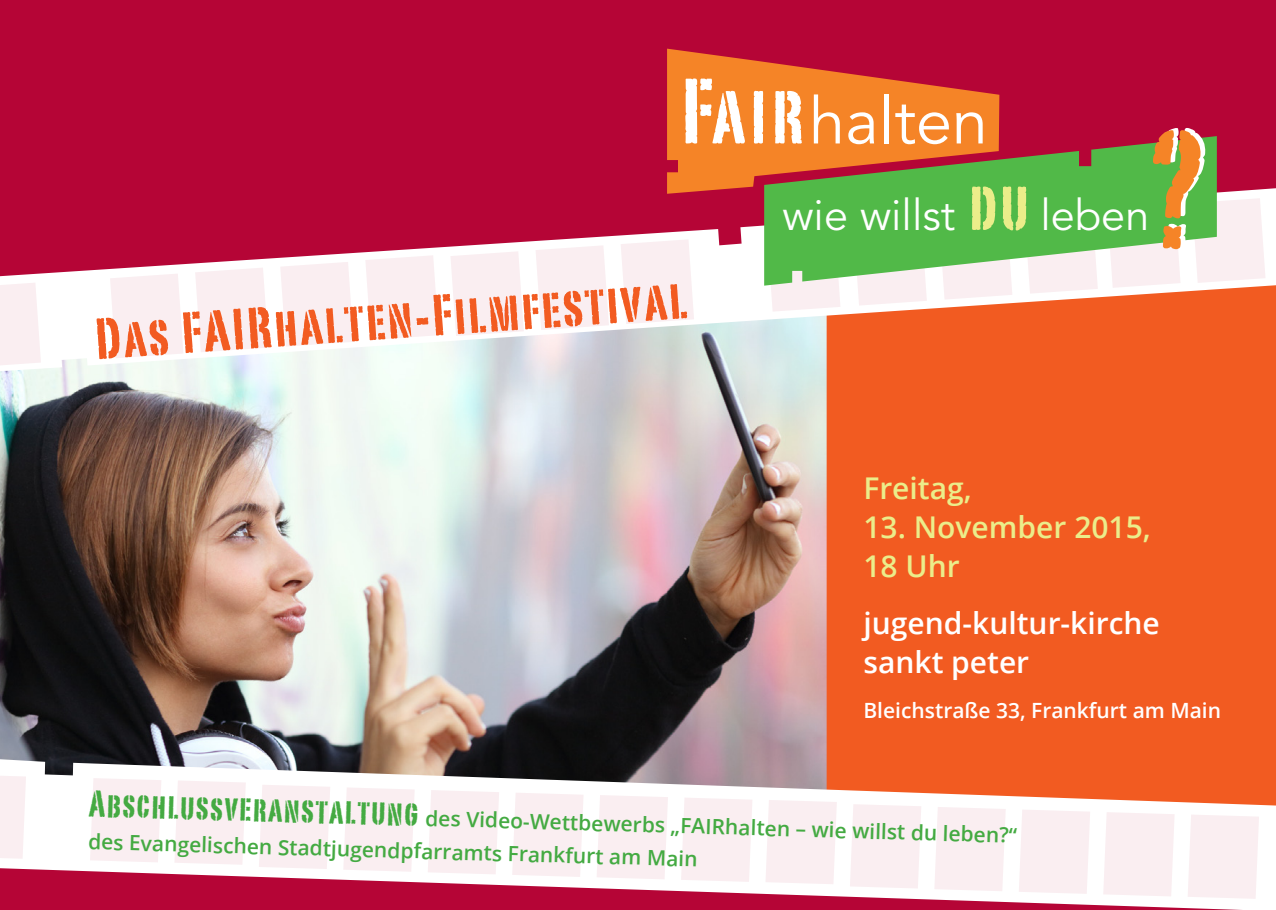
<style>
.page{position:relative;width:1276px;height:910px;background:#fff}
.page>*{position:absolute;margin:0;border:0;box-sizing:border-box;transform-origin:0 0}
.t1{font:64.8px "Avenir LT Std";color:#fff}
.t2{font:57px "Portago ITCTT";color:#f25b21}
.t3{font:43.2px "Avenir LT Std";color:#fff}
.t4{font:600 30px/39px "Open Sans";color:#fff}
.t5{font:600 30px/39px "Open Sans";color:#ebed8a}
.t6{font:600 21px/35.1px "Open Sans";color:#44aa42}
.t7{font:600 21px "Open Sans";color:#fff}
.s1{font-family:"Portago ITCTT";font-size:90.6px}
.s2{font-family:"Portago ITCTT";font-size:73.5px}
.s3{font-family:"Portago ITCTT";font-size:71.4px;color:#ebed8a}
.s4{font-family:"Portago ITCTT";font-weight:400;font-size:36px}
</style>
<div class="page">
<div style="left:0;top:0;width:1276px;height:188px;background:#b50536"></div>
<div style="left:826px;top:371px;width:450px;height:388px;background:#f25b21"></div>
<img style="left:0;top:371px;width:826px;height:388px">
<svg style="left:0;top:759px;width:1276px;height:151px"></svg>
<svg style="left:765px;top:800px;width:72px;height:84px;background:#faeff2"></svg>
<div style="left:850px;top:804px;width:71px;height:84px;background:#faeef1"></div>
<svg style="left:1187px;top:814px;width:72px;height:85px;background:#faeff2"></svg>
<div style="left:934px;top:807px;width:71px;height:84px;background:#faeef1"></div>
<svg style="left:1018px;top:809px;width:72px;height:85px;background:#faeff2"></svg>
<div style="left:1103px;top:812px;width:71px;height:84px;background:#faeef1"></div>
<svg style="left:681px;top:797px;width:71px;height:85px;background:#faeff2"></svg>
<svg style="left:174px;top:780px;width:72px;height:85px;background:#faeff2"></svg>
<div style="left:259px;top:785px;width:71px;height:84px;background:#faeef1"></div>
<svg style="left:596px;top:795px;width:72px;height:84px;background:#faeff2"></svg>
<svg style="left:343px;top:787px;width:72px;height:85px;background:#faeff2"></svg>
<div style="left:428px;top:790px;width:71px;height:84px;background:#faeef1"></div>
<div style="left:512px;top:793px;width:71px;height:84px;background:#faeef1"></div>
<div style="left:90px;top:778px;width:71px;height:84px;background:#faeef1"></div>
<svg style="left:0;top:774px;width:26px;height:85px;background:#faeff2"></svg>
<svg style="left:0;top:188px;width:1276px;height:183px"></svg>
<svg style="left:0;top:283px;width:41px;height:84px;background:#faeff2"></svg>
<svg style="left:767px;top:286px;width:73px;height:26px"></svg>
<svg style="left:853px;top:286px;width:74px;height:20px"></svg>
<svg style="left:939px;top:286px;width:73px;height:14px"></svg>
<svg style="left:1024px;top:286px;width:74px;height:8px"></svg>
<svg style="left:365px;top:255px;width:74px;height:85px"></svg>
<svg style="left:450px;top:251px;width:74px;height:85px"></svg>
<svg style="left:535px;top:245px;width:74px;height:85px"></svg>
<svg style="left:620px;top:239px;width:74px;height:85px"></svg>
<svg style="left:280px;top:262px;width:74px;height:85px"></svg>
<svg style="left:110px;top:274px;width:73px;height:84px;background:#faeff2"></svg>
<svg style="left:195px;top:268px;width:74px;height:84px;background:#faf0f2"></svg>
<svg style="left:667px;top:49px;width:332px;height:145px;background:#e5662a"></svg>
<svg style="left:764px;top:136px;width:343px;height:150px;background:#83aa58"></svg>
<svg style="left:1107px;top:127px;width:158px;height:161px;background:#a3ac85"></svg>
<h1 class="t1" style="left:681px;top:84px;width:308px"><span class="s1">F</span><span class="s2">AIR</span>halten</h1>
<h2 class="t2" style="left:93px;top:304px;width:594px;rotate:-4deg">Das FAIRhalten-Filmfestival</h2>
<h3 class="t3" style="left:782px;top:190px;width:368px">wie willst <span class="s3">du</span> leben</h3>
<h3 class="t5" style="left:863px;top:468px;width:110px">Freitag,</h3>
<h3 class="t5" style="left:863px;top:507px;width:289px">13. November 2015,<br>18 Uhr</h3>
<h3 class="t4" style="left:863px;top:603px;width:298px">jugend-kultur-kirche sankt peter</h3>
<p class="t7" style="left:863px;top:696px;width:359px">Bleichstraße 33, Frankfurt am Main</p>
<p class="t6" style="left:90px;top:787px;width:929px;rotate:2deg"><span class="s4">Abschlussveranstaltung</span> des Video-Wettbewerbs „FAIRhalten – wie willst du leben?“ des Evangelischen Stadtjugendpfarramts Frankfurt am Main</p>
</div>
